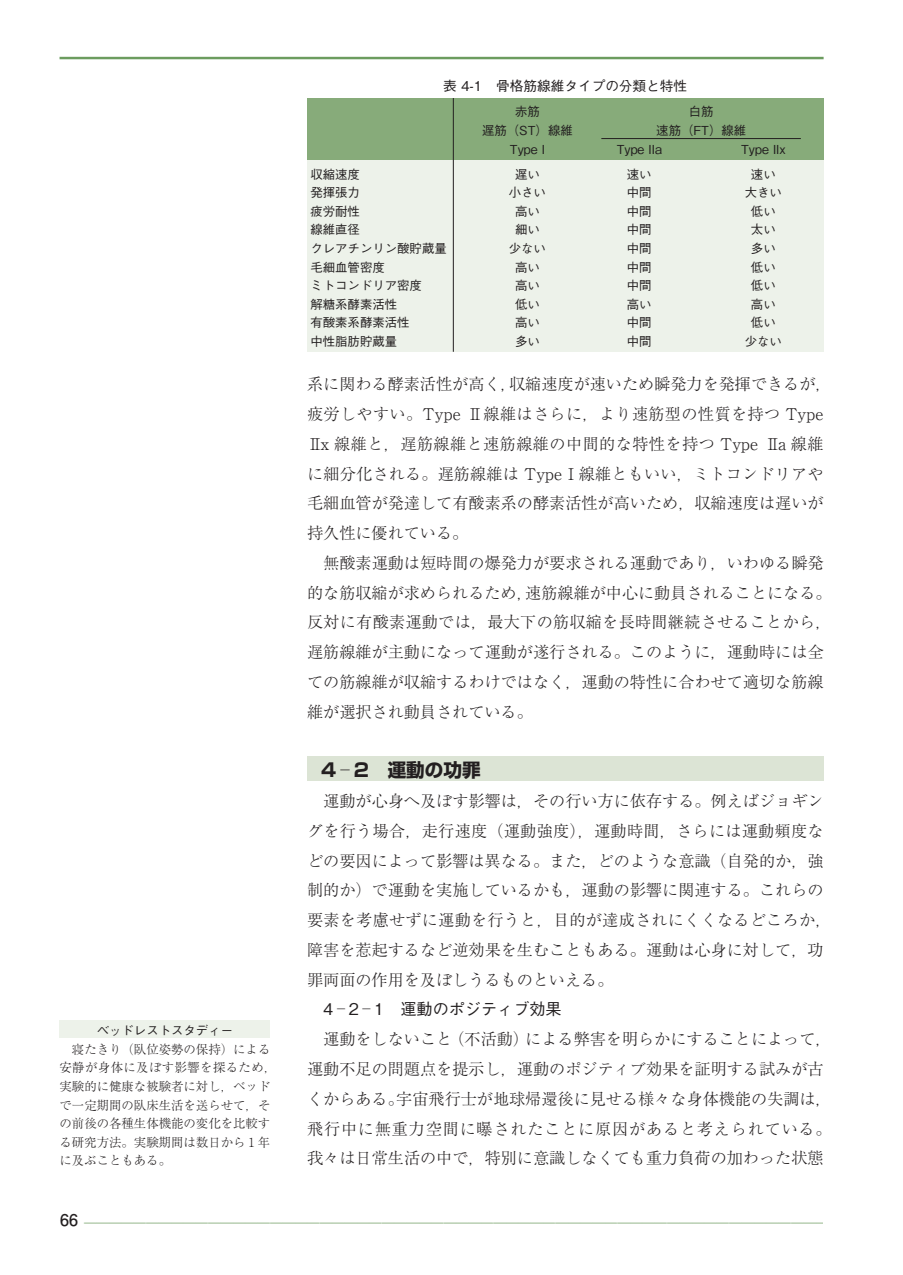
<style>
.page{position:relative;width:903px;height:1275px;background:#fff}
.page>*{position:absolute;margin:0;border:0;box-sizing:border-box;transform-origin:0 0}
.t1{font:700 18.55px "Shin Go Pr 6 N";color:#231f20}
.t2{font:300 16.1px/29.8px "Ryumin Pr 6 N";color:#231f20}
.t3{font:500 16.1px "Gothic BBB Pr 6 N";color:#231f20}
.t4{font:500 13.65px "Gothic BBB Pr 6 N";color:#231f20}
.t5{font:500 12.42px "Gothic BBB Pr 6 N";color:#231f20}
.t6{font:300 12.42px/18.6px "Ryumin Pr 6 N";color:#231f20}
.t7{font:300 12.42px "Ryumin Pr 6 N";color:#6c9c5f}
.s1{font-family:"Futo Go B101 Pr 6 N";font-weight:700;font-size:16.1px;color:#231f20}
</style>
<div class="page">
<hr style="left:60px;top:57px;width:763px;height:2px;background:#6c9c5f">
<div style="left:307px;top:98px;width:516px;height:62px;background:#87ab7a"></div>
<div style="left:307px;top:160px;width:516px;height:192px;background:#edf2ea"></div>
<hr style="left:453px;top:98px;width:1px;height:254px;background:#231f20">
<hr style="left:601px;top:138px;width:200px;height:1px;background:#231f20">
<div style="left:307px;top:756px;width:516px;height:25px;background:#dce4d5"></div>
<div style="left:60px;top:1020px;width:210px;height:18px;background:#edf2ea"></div>
<p class="t4" style="left:443px;top:75px;width:245px">表 4-1　骨格筋線維タイプの分類と特性</p>
<p class="t5" style="left:515px;top:102px;width:26px">赤筋</p>
<p class="t5" style="left:689px;top:102px;width:26px">白筋</p>
<p class="t5" style="left:482px;top:120px;width:92px">遅筋（ST）線維</p>
<p class="t5" style="left:656px;top:120px;width:92px">速筋（FT）線維</p>
<p class="t5" style="left:510px;top:139px;width:37px">Type I</p>
<p class="t5" style="left:617px;top:139px;width:47px">Type IIa</p>
<p class="t5" style="left:741px;top:139px;width:46px">Type IIx</p>
<p class="t5" style="left:310px;top:164px;width:51px">収縮速度</p>
<p class="t5" style="left:515px;top:164px;width:26px">遅い</p>
<p class="t5" style="left:627px;top:164px;width:26px">速い</p>
<p class="t5" style="left:751px;top:164px;width:26px">速い</p>
<p class="t5" style="left:310px;top:183px;width:51px">発揮張力</p>
<p class="t5" style="left:509px;top:183px;width:39px">小さい</p>
<p class="t5" style="left:627px;top:183px;width:26px">中間</p>
<p class="t5" style="left:745px;top:183px;width:39px">大きい</p>
<p class="t5" style="left:310px;top:201px;width:51px">疲労耐性</p>
<p class="t5" style="left:515px;top:201px;width:26px">高い</p>
<p class="t5" style="left:627px;top:201px;width:26px">中間</p>
<p class="t5" style="left:751px;top:201px;width:26px">低い</p>
<p class="t5" style="left:310px;top:220px;width:51px">線維直径</p>
<p class="t5" style="left:515px;top:220px;width:26px">細い</p>
<p class="t5" style="left:627px;top:220px;width:26px">中間</p>
<p class="t5" style="left:751px;top:220px;width:26px">太い</p>
<p class="t5" style="left:310px;top:238px;width:138px">クレアチンリン酸貯蔵量</p>
<p class="t5" style="left:509px;top:238px;width:39px">少ない</p>
<p class="t5" style="left:627px;top:238px;width:26px">中間</p>
<p class="t5" style="left:751px;top:238px;width:26px">多い</p>
<p class="t5" style="left:310px;top:257px;width:76px">毛細血管密度</p>
<p class="t5" style="left:515px;top:257px;width:26px">高い</p>
<p class="t5" style="left:627px;top:257px;width:26px">中間</p>
<p class="t5" style="left:751px;top:257px;width:26px">低い</p>
<p class="t5" style="left:310px;top:276px;width:113px">ミトコンドリア密度</p>
<p class="t5" style="left:515px;top:276px;width:26px">高い</p>
<p class="t5" style="left:627px;top:276px;width:26px">中間</p>
<p class="t5" style="left:751px;top:276px;width:26px">低い</p>
<p class="t5" style="left:310px;top:294px;width:88px">解糖系酵素活性</p>
<p class="t5" style="left:515px;top:294px;width:26px">低い</p>
<p class="t5" style="left:627px;top:294px;width:26px">高い</p>
<p class="t5" style="left:751px;top:294px;width:26px">高い</p>
<p class="t5" style="left:310px;top:313px;width:101px">有酸素系酵素活性</p>
<p class="t5" style="left:515px;top:313px;width:26px">高い</p>
<p class="t5" style="left:627px;top:313px;width:26px">中間</p>
<p class="t5" style="left:751px;top:313px;width:26px">低い</p>
<p class="t5" style="left:310px;top:331px;width:88px">中性脂肪貯蔵量</p>
<p class="t5" style="left:515px;top:331px;width:26px">多い</p>
<p class="t5" style="left:627px;top:331px;width:26px">中間</p>
<p class="t5" style="left:745px;top:331px;width:39px">少ない</p>
<p class="t2" style="left:307px;top:368px;width:526px">系に関わる酵素活性が高く，収縮速度が速いため瞬発力を発揮できるが，疲労しやすい。Type Ⅱ線維はさらに，より速筋型の性質を持つ Type Ⅱx 線維と，遅筋線維と速筋線維の中間的な特性を持つ Type Ⅱa 線維に細分化される。遅筋線維は Type I 線維ともいい，ミトコンドリアや毛細血管が発達して有酸素系の酵素活性が高いため，収縮速度は遅いが持久性に優れている。</p>
<p class="t2" style="left:307px;top:547px;width:526px;text-indent:16px">無酸素運動は短時間の爆発力が要求される運動であり，いわゆる瞬発的な筋収縮が求められるため，速筋線維が中心に動員されることになる。反対に有酸素運動では，最大下の筋収縮を長時間継続させることから，遅筋線維が主動になって運動が遂行される。このように，運動時には全ての筋線維が収縮するわけではなく，運動の特性に合わせて適切な筋線維が選択され動員されている。</p>
<p class="t5" style="left:97px;top:1020px;width:138px">ベッドレストスタディー</p>
<p class="t6" style="left:59px;top:1039px;width:219px;text-indent:12px">寝たきり（臥位姿勢の保持）による安静が身体に及ぼす影響を探るため，実験的に健康な被験者に対し，ベッドで一定期間の臥床生活を送らせて，その前後の各種生体機能の変化を比較する研究方法。実験期間は数日から１年に及ぶこともある。</p>
<p class="t1" style="left:321px;top:755px;width:161px">4 ─ 2　運動の功罪</p>
<p class="t2" style="left:307px;top:785px;width:526px;text-indent:16px">運動が心身へ及ぼす影響は，その行い方に依存する。例えばジョギングを行う場合，走行速度（運動強度），運動時間，さらには運動頻度などの要因によって影響は異なる。また，どのような意識（自発的か，強制的か）で運動を実施しているかも，運動の影響に関連する。これらの要素を考慮せずに運動を行うと，目的が達成されにくくなるどころか，障害を惹起するなど逆効果を生むこともある。運動は心身に対して，功罪両面の作用を及ぼしうるものといえる。</p>
<p class="t3" style="left:323px;top:996px;width:240px">4 ─ 2 ─ 1　運動のポジティブ効果</p>
<p class="t2" style="left:307px;top:1023px;width:526px;text-indent:16px">運動をしないこと（不活動）による弊害を明らかにすることによって，運動不足の問題点を提示し，運動のポジティブ効果を証明する試みが古くからある。宇宙飛行士が地球帰還後に見せる様々な身体機能の失調は，飛行中に無重力空間に曝されたことに原因があると考えられている。我々は日常生活の中で，特別に意識しなくても重力負荷の加わった状態</p>
<p class="t7" style="left:60px;top:1211px;width:782px"><span class="s1">66</span> —————————————————————————————————————————————————————————————</p>
</div>
